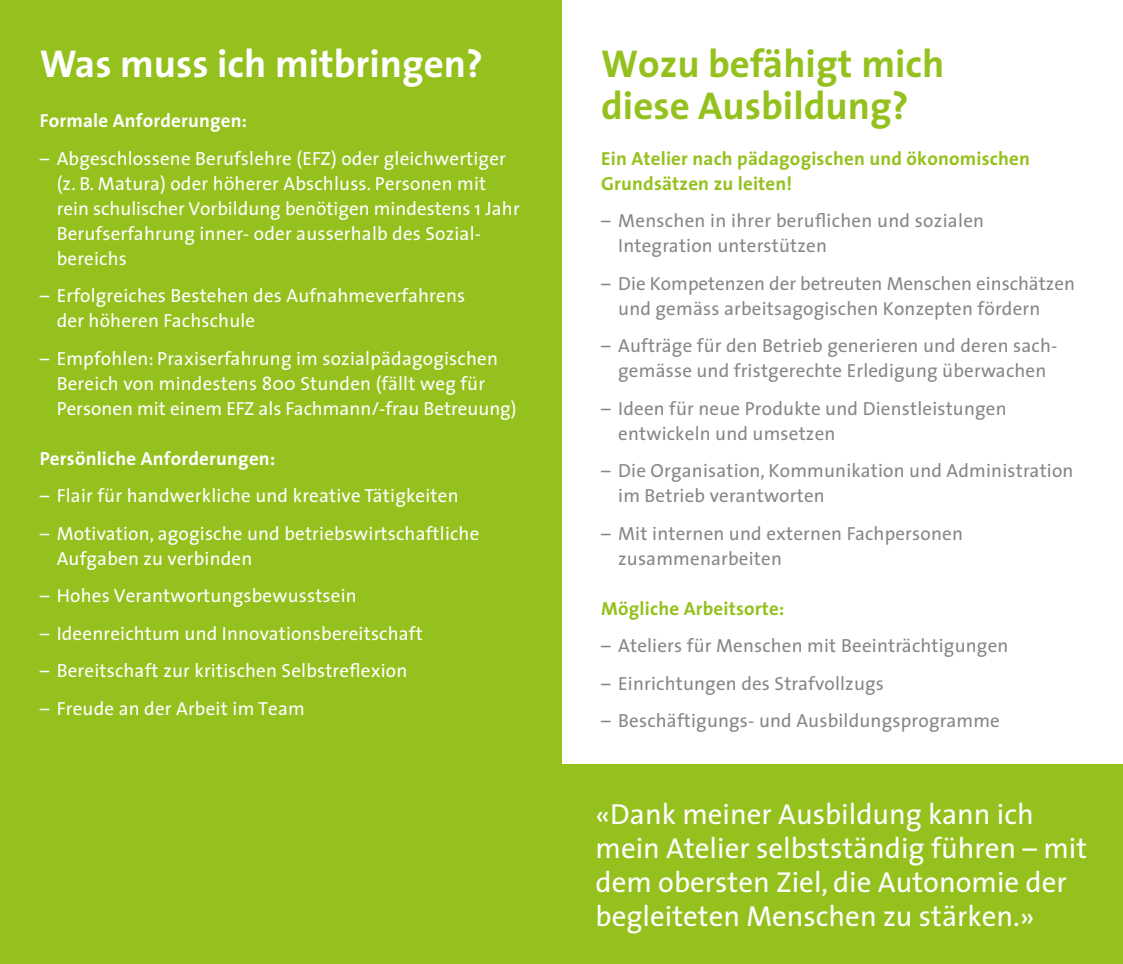
<style>
.page{position:relative;width:1123px;height:964px;background:#fff}
.page>*{position:absolute;margin:0;border:0;box-sizing:border-box;transform-origin:0 0}
.t1{font:700 39px/42px "The Sans";color:#95c11f}
.t2{font:700 39px "The Sans";color:#fff}
.t3{font:29px/34px "The Sans";color:#fff}
.t4{font:19px/25px "The Sans";letter-spacing:.01em;color:#fff}
.t5{font:19px/25px "The Sans";letter-spacing:.01em;color:#878787}
.t6{font:700 19px/25px "The Sans";letter-spacing:.01em;color:#95c11f}
.t7{font:700 19px "The Sans";letter-spacing:.01em;color:#fff}
</style>
<div class="page">
<div style="left:0;top:0;width:561px;height:964px;background:#95c11f"></div>
<div style="left:561px;top:765px;width:562px;height:199px;background:#95c11f"></div>
<h1 class="t2" style="left:40px;top:31px;width:445px">Was muss ich mitbringen?</h1>
<p class="t7" style="left:40px;top:105px;width:209px">Formale Anforderungen:</p>
<p class="t4" style="left:57px;top:145px;width:464px;text-indent:-17px">– Abgeschlossene Berufslehre (EFZ) oder gleichwertiger (z. B. Matura) oder höherer Abschluss. Personen mit rein schulischer Vorbildung benötigen mindestens 1 Jahr Berufserfahrung inner- oder ausserhalb des Sozial&shy;bereichs</p>
<p class="t4" style="left:57px;top:283px;width:410px;text-indent:-17px">– Erfolgreiches Bestehen des Aufnahmeverfahrens der höheren Fachschule</p>
<p class="t4" style="left:57px;top:345px;width:461px;text-indent:-17px">– Empfohlen: Praxiserfahrung im sozialpädagogischen<br>Bereich von mindestens 800 Stunden (fällt weg für<br>Personen mit einem EFZ als Fachmann/-frau Betreuung)</p>
<p class="t7" style="left:40px;top:442px;width:237px">Persönliche Anforderungen:</p>
<p class="t4" style="left:40px;top:483px;width:420px">– Flair für handwerkliche und kreative Tätigkeiten</p>
<p class="t4" style="left:57px;top:520px;width:424px;text-indent:-17px">– Motivation, agogische und betriebswirtschaftliche<br>Aufgaben zu verbinden</p>
<p class="t4" style="left:40px;top:583px;width:318px">– Hohes Verantwortungsbewusstsein</p>
<p class="t4" style="left:40px;top:620px;width:385px">– Ideenreichtum und Innovationsbereitschaft</p>
<p class="t4" style="left:40px;top:658px;width:369px">– Bereitschaft zur kritischen Selbstreflexion</p>
<p class="t4" style="left:40px;top:695px;width:267px">– Freude an der Arbeit im Team</p>
<h1 class="t1" style="left:601px;top:42px;width:345px">Wozu befähigt mich diese Ausbildung?</h1>
<p class="t6" style="left:601px;top:145px;width:430px">Ein Atelier nach pädagogischen und ökonomischen<br>Grundsätzen zu leiten!</p>
<p class="t5" style="left:618px;top:208px;width:367px;text-indent:-17px">– Menschen in ihrer beruflichen und sozialen<br>Integration unterstützen</p>
<p class="t5" style="left:618px;top:270px;width:458px;text-indent:-17px">– Die Kompetenzen der betreuten Menschen einschätzen und gemäss arbeitsagogischen Konzepten fördern</p>
<p class="t5" style="left:601px;top:333px;width:456px;text-align:center">– Aufträge für den Betrieb generieren und deren sach&shy;gemässe und fristgerechte Erledigung überwachen</p>
<p class="t5" style="left:618px;top:395px;width:390px;text-indent:-17px">– Ideen für neue Produkte und Dienstleistungen entwickeln und umsetzen</p>
<p class="t5" style="left:618px;top:458px;width:457px;text-indent:-17px">– Die Organisation, Kommunikation und Administration im Betrieb verantworten</p>
<p class="t5" style="left:618px;top:520px;width:346px;text-indent:-17px">– Mit internen und externen Fachpersonen zusammenarbeiten</p>
<p class="t6" style="left:601px;top:595px;width:185px">Mögliche Arbeitsorte:</p>
<p class="t5" style="left:601px;top:633px;width:409px">– Ateliers für Menschen mit Beeinträchtigungen</p>
<p class="t5" style="left:601px;top:670px;width:284px">– Einrichtungen des Strafvollzugs</p>
<p class="t5" style="left:601px;top:708px;width:400px">– Beschäftigungs- und Ausbildungsprogramme</p>
<h2 class="t3" style="left:595px;top:796px;width:493px">«Dank meiner Ausbildung kann ich mein Atelier selbstständig führen – mit dem obersten Ziel, die Autonomie der begleiteten Menschen zu stärken.»</h2>
</div>
